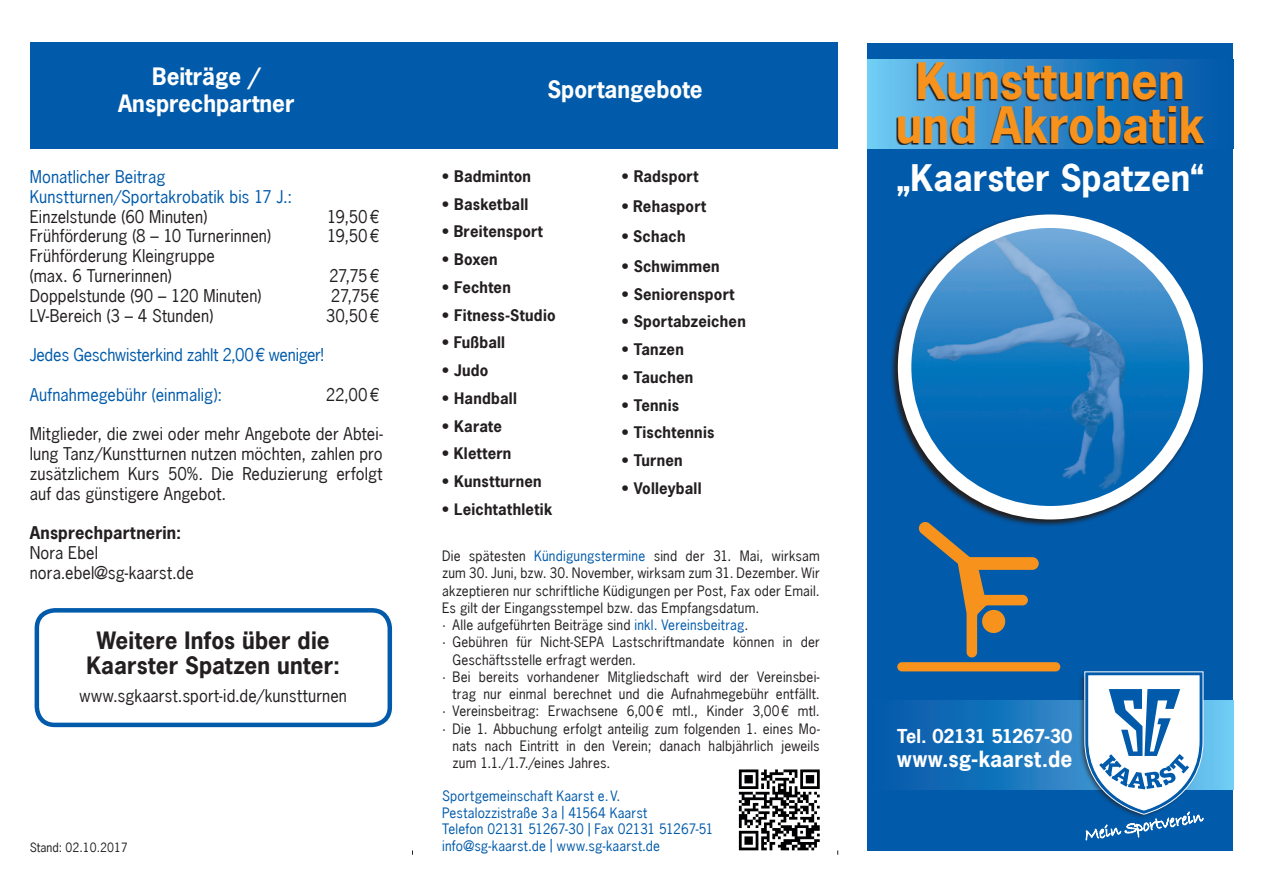
<style>
.page{position:relative;width:1263px;height:893px;background:#fff}
.page>*{position:absolute;margin:0;border:0;box-sizing:border-box;transform-origin:0 0}
.t1{font:700 47.25px/43.5px "News Gothic LT";letter-spacing:.005em;color:#f7931d;text-align:center}
.t2{font:700 34.5px "News Gothic LT";color:#fff}
.t3{font:700 22.5px "News Gothic LT";letter-spacing:.005em;color:#231f20}
.t4{font:700 22.5px "News Gothic LT";color:#fff}
.t5{font:700 21px "News Gothic LT";letter-spacing:.01em;color:#fff}
.t6{font:700 18px "News Gothic LT";letter-spacing:-.045em;color:#fff}
.t7{font:16.5px/19.8px "News Gothic LT";letter-spacing:.005em;color:#231f20}
.t8{font:16.5px "News Gothic LT";letter-spacing:.005em;color:#015aaa}
.t9{font:16.5px "News Gothic LT";letter-spacing:-.015em;color:#015aaa}
.t10{font:700 16.5px "News Gothic LT";letter-spacing:.01em;color:#231f20}
.t11{font:700 15px "News Gothic LT";letter-spacing:.015em;color:#231f20}
.t12{font:13.5px/17.2px "News Gothic LT";letter-spacing:.015em;color:#231f20;text-align:justify}
.t13{font:13.5px/16.5px "News Gothic LT";letter-spacing:.01em;color:#015aaa}
.t14{font:12px "News Gothic LT";color:#231f20}
.s1{color:#015aaa}
</style>
<div class="page">
<div style="left:30px;top:43px;width:808px;height:106px;background:#015aaa"></div>
<div style="left:35px;top:608px;width:357px;height:119px;border:4px solid #015aaa;border-radius:18px"></div>
<div style="left:867px;top:43px;width:366px;height:807px;background:#015aaa"></div>
<div style="left:867px;top:60px;width:366px;height:89px;background:linear-gradient(to right,#6bc2ee,#004fa4)"></div>
<svg style="left:896px;top:63px;width:308px;height:82px;background:#2a6089"></svg>
<svg style="left:908px;top:701px;width:325px;height:89px"></svg>
<svg style="left:891px;top:214px;width:312px;height:312px"></svg>
<img style="left:904px;top:221px;width:292px;height:290px">
<div style="left:898px;top:214px;width:305px;height:305px;border:14px solid #fff;border-radius:50%"></div>
<div style="left:1078px;top:672px;width:124px;height:147px;background:#231f20;opacity:.75"></div>
<svg style="left:1084px;top:671px;width:120px;height:170px"></svg>
<svg style="left:738px;top:769px;width:77px;height:82px"></svg>
<svg style="left:739px;top:769px;width:81px;height:81px"></svg>
<div style="left:897px;top:662px;width:163px;height:9px;background:#f7931d;border-radius:5px"></div>
<svg style="left:918px;top:521px;width:121px;height:136px"></svg>
<p class="t4" style="left:152px;top:61px;width:110px">Beiträge /</p>
<p class="t4" style="left:118px;top:88px;width:178px">Ansprechpartner</p>
<p class="t8" style="left:30px;top:166px;width:137px">Monatlicher Beitrag</p>
<p class="t8" style="left:30px;top:186px;width:264px">Kunstturnen/Sportakrobatik bis 17 J.:</p>
<p class="t7" style="left:30px;top:206px;width:179px">Einzelstunde (60 Minuten)</p>
<p class="t7" style="left:327px;top:206px;width:54px">19,50€</p>
<p class="t7" style="left:30px;top:226px;width:243px">Frühförderung (8 – 10 Turnerinnen)</p>
<p class="t7" style="left:327px;top:226px;width:54px">19,50€</p>
<p class="t7" style="left:30px;top:246px;width:187px">Frühförderung Kleingruppe (max. 6 Turnerinnen)</p>
<p class="t7" style="left:329px;top:266px;width:52px">27,75 €</p>
<p class="t7" style="left:30px;top:285px;width:233px">Doppelstunde (90 – 120 Minuten)</p>
<p class="t7" style="left:331px;top:285px;width:50px">27,75€</p>
<p class="t7" style="left:30px;top:305px;width:185px">LV-Bereich (3 – 4 Stunden)</p>
<p class="t7" style="left:326px;top:305px;width:55px">30,50€</p>
<p class="t9" style="left:30px;top:344px;width:296px">Jedes Geschwisterkind zahlt 2,00€ weniger!</p>
<p class="t8" style="left:30px;top:384px;width:194px">Aufnahmegebühr (einmalig):</p>
<p class="t7" style="left:326px;top:384px;width:55px">22,00€</p>
<p class="t7" style="left:30px;top:424px;width:354px;text-align:justify">Mitglieder, die zwei oder mehr Angebote der Abtei&shy;lung Tanz/Kunstturnen nutzen möchten, zahlen pro zusätzlichem Kurs 50%. Die Reduzierung erfolgt auf das günstigere Angebot.</p>
<p class="t10" style="left:30px;top:522px;width:153px">Ansprechpartnerin:</p>
<p class="t7" style="left:30px;top:543px;width:70px">Nora Ebel</p>
<p class="t7" style="left:30px;top:563px;width:166px">nora.ebel@sg-kaarst.de</p>
<p class="t3" style="left:97px;top:625px;width:234px">Weitere Infos über die</p>
<p class="t3" style="left:87px;top:651px;width:255px">Kaarster Spatzen unter:</p>
<p class="t7" style="left:80px;top:686px;width:269px">www.sgkaarst.sport-id.de/kunstturnen</p>
<p class="t14" style="left:30px;top:839px;width:100px">Stand: 02.10.2017</p>
<p class="t4" style="left:547px;top:75px;width:157px">Sportangebote</p>
<p class="t11" style="left:442px;top:166px;width:90px">• Badminton</p>
<p class="t11" style="left:442px;top:194px;width:88px">• Basketball</p>
<p class="t11" style="left:442px;top:222px;width:102px">• Breitensport</p>
<p class="t11" style="left:442px;top:249px;width:57px">• Boxen</p>
<p class="t11" style="left:442px;top:277px;width:70px">• Fechten</p>
<p class="t11" style="left:442px;top:305px;width:115px">• Fitness-Studio</p>
<p class="t11" style="left:442px;top:333px;width:64px">• Fußball</p>
<p class="t11" style="left:442px;top:360px;width:48px">• Judo</p>
<p class="t11" style="left:442px;top:388px;width:76px">• Handball</p>
<p class="t11" style="left:442px;top:416px;width:61px">• Karate</p>
<p class="t11" style="left:442px;top:444px;width:71px">• Klettern</p>
<p class="t11" style="left:442px;top:471px;width:101px">• Kunstturnen</p>
<p class="t11" style="left:442px;top:499px;width:112px">• Leichtathletik</p>
<p class="t11" style="left:622px;top:166px;width:78px">• Radsport</p>
<p class="t11" style="left:622px;top:196px;width:86px">• Rehasport</p>
<p class="t11" style="left:622px;top:226px;width:65px">• Schach</p>
<p class="t11" style="left:622px;top:256px;width:100px">• Schwimmen</p>
<p class="t11" style="left:622px;top:284px;width:114px">• Seniorensport</p>
<p class="t11" style="left:622px;top:312px;width:126px">• Sportabzeichen</p>
<p class="t11" style="left:622px;top:339px;width:64px">• Tanzen</p>
<p class="t11" style="left:622px;top:367px;width:73px">• Tauchen</p>
<p class="t11" style="left:622px;top:395px;width:59px">• Tennis</p>
<p class="t11" style="left:622px;top:423px;width:94px">• Tischtennis</p>
<p class="t11" style="left:622px;top:450px;width:63px">• Turnen</p>
<p class="t11" style="left:622px;top:478px;width:81px">• Volleyball</p>
<p class="t12" style="left:442px;top:547px;width:379px">Die spätesten <span class="s1">Kündigungstermine</span> sind der 31. Mai, wirksam zum 30. Juni, bzw. 30. November, wirksam zum 31. Dezember. Wir akzeptieren nur schriftliche Küdigungen per Post, Fax oder Email.<br>Es gilt der Eingangsstempel bzw. das Empfangsdatum.</p>
<p class="t12" style="left:442px;top:616px;width:308px">· Alle aufgeführten Beiträge sind <span class="s1">inkl. Vereinsbeitrag</span>.</p>
<p class="t12" style="left:442px;top:633px;width:379px">· Gebühren für Nicht-SEPA Lastschriftmandate können in der</p>
<p class="t12" style="left:452px;top:651px;width:185px">Geschäftsstelle erfragt werden.</p>
<p class="t12" style="left:442px;top:668px;width:379px;text-align:right">· Bei bereits vorhandener Mitgliedschaft wird der Vereinsbei&shy;trag nur einmal berechnet und die Aufnahmegebühr entfällt.</p>
<p class="t12" style="left:442px;top:702px;width:379px">· Vereinsbeitrag: Erwachsene 6,00€ mtl., Kinder 3,00€ mtl.</p>
<p class="t12" style="left:442px;top:720px;width:379px">· Die 1. Abbuchung erfolgt anteilig zum folgenden 1. eines Mo-</p>
<p class="t12" style="left:452px;top:737px;width:369px">nats nach Eintritt in den Verein; danach halbjährlich jeweils zum 1.1./1.7./eines Jahres.</p>
<p class="t13" style="left:442px;top:788px;width:273px">Sportgemeinschaft Kaarst e.V.<br>Pestalozzistraße 3a | 41564 Kaarst<br>Telefon 02131 51267-30 | Fax 02131 51267-51 info@sg-kaarst.de | www.sg-kaarst.de</p>
<p class="t1" style="left:896px;top:59px;width:311px">Kunstturnen und Akrobatik</p>
<p class="t2" style="left:896px;top:155px;width:309px">„Kaarster Spatzen“</p>
<p class="t6" style="left:897px;top:724px;width:177px">Tel. 02131 51267-30</p>
<p class="t5" style="left:897px;top:745px;width:177px">www.sg-kaarst.de</p>
</div>
